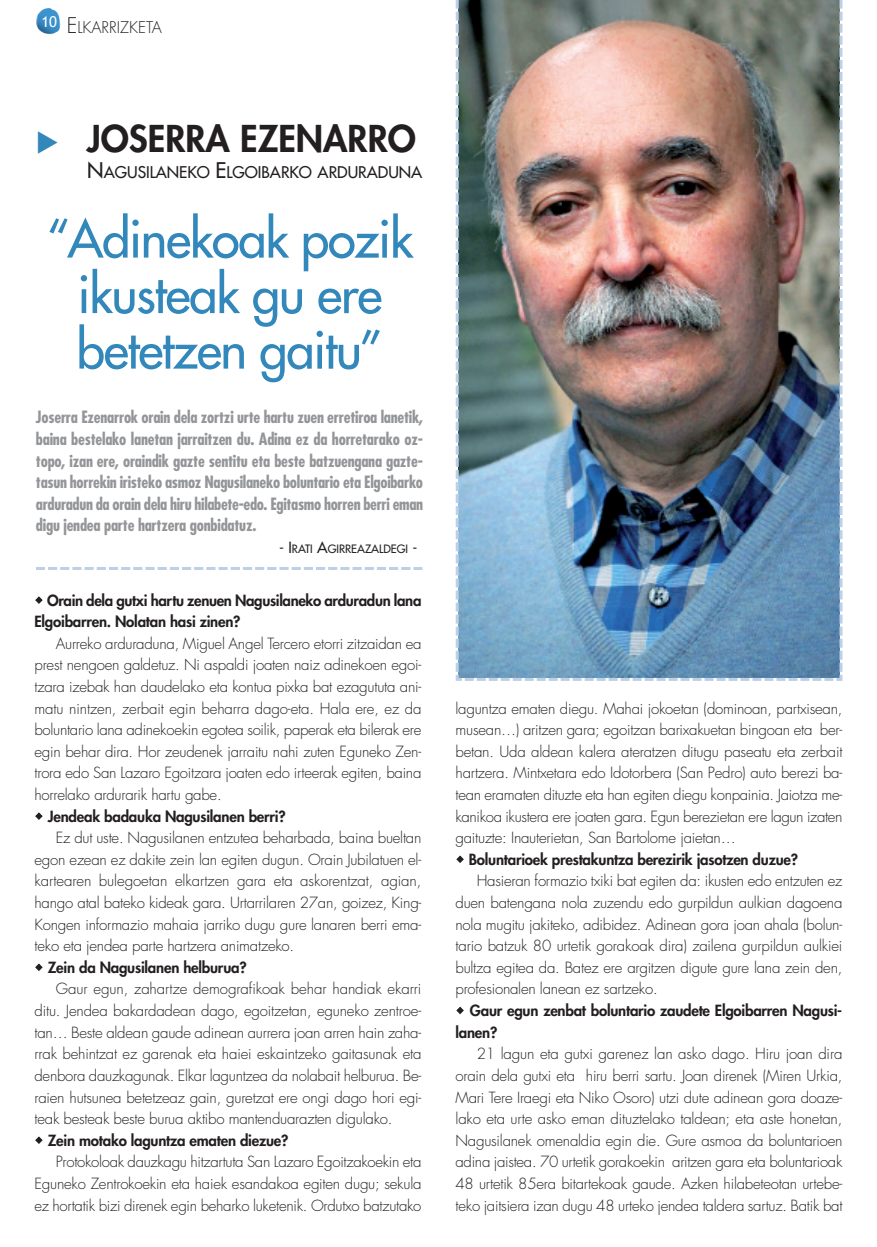
<style>
.page{position:relative;width:877px;height:1247px;background:#fff}
.page>*{position:absolute;margin:0;border:0;box-sizing:border-box;transform-origin:0 0}
.t1{font:51px/55.5px "Futura";letter-spacing:-.025em;color:#3287bb;text-align:center}
.t2{font:800 36px "Futura";color:#231f20}
.t3{font:700 condensed 16.5px/21.6px "Futura";letter-spacing:-.015em;color:#939598;text-align:justify}
.t4{font:15.75px "Futura";color:#231f20}
.t5{font:300 15.75px "Futura";color:#231f20}
.t6{font:300 15px/21.6px "Futura";letter-spacing:-.015em;color:#231f20;text-align:justify}
.t7{font:800 15px/21.6px "Futura";letter-spacing:-.015em;color:#231f20}
.t8{font:15px "Trebuchet MS";color:#fff}
.t9{font:11.25px "Futura";color:#231f20}
.s1{font-size:21px}
.s2{color:#3287bb}
.s3{font-size:15px}
</style>
<div class="page">
<img style="left:36px;top:8px;width:24px;height:26px">
<img style="left:455px;top:0;width:388px;height:681px">
<svg style="left:36px;top:567px;width:386px;height:3px"></svg>
<p class="t8" style="left:41px;top:13px;width:17px">10</p>
<p class="t5" style="left:67px;top:20px;width:97px"><span class="s1">E</span>LKARRIZKETA</p>
<h2 class="t2" style="left:36px;top:122px;width:381px"><span class="s2">◆</span> JOSERRA EZENARRO</h2>
<p class="t4" style="left:87px;top:164px;width:336px"><span class="s1">N</span>AGUSILANEKO <span class="s1">E</span>LGOIBARKO ARDURADUNA</p>
<h1 class="t1" style="left:46px;top:215px;width:368px">“Adinekoak pozik ikusteak gu ere betetzen gaitu”</h1>
<p class="t3" style="left:36px;top:408px;width:389px">Joserra Ezenarrok orain dela zortzi urte hartu zuen erretiroa lanetik, baina bestelako lanetan jarraitzen du. Adina ez da horretarako oz&shy;topo, izan ere, oraindik gazte sentitu eta beste batzuengana gazte&shy;tasun horrekin iristeko asmoz Nagusilaneko boluntario eta Elgoibarko arduradun da orain dela hiru hilabete-edo. Egitasmo horren berri eman digu jendea parte hartzera gonbidatuz.</p>
<p class="t9" style="left:279px;top:544px;width:140px"><span class="s3">- I</span>RATI <span class="s3">A</span>GIRREAZALDEGI <span class="s3">-</span></p>
<p class="t7" style="left:35px;top:590px;width:388px;text-indent:12px">Orain dela gutxi hartu zenuen Nagusilaneko arduradun lana<br>Elgoibarren. Nolatan hasi zinen?</p>
<p class="t6" style="left:35px;top:634px;width:388px;text-indent:21px">Aurreko arduraduna, Miguel Angel Tercero etorri zitzaidan ea prest nengoen galdetuz. Ni aspaldi joaten naiz adinekoen egoi&shy;tzara izebak han daudelako eta kontua pixka bat ezagututa ani&shy;matu nintzen, zerbait egin beharra dago-eta. Hala ere, ez da boluntario lana adinekoekin egotea soilik, paperak eta bilerak ere egin behar dira. Hor zeudenek jarraitu nahi zuten Eguneko Zen&shy;trora edo San Lazaro Egoitzara joaten edo irteerak egiten, baina horrelako ardurarik hartu gabe.</p>
<p class="t7" style="left:48px;top:806px;width:239px">Jendeak badauka Nagusilanen berri?</p>
<p class="t6" style="left:35px;top:828px;width:388px;text-indent:21px">Ez dut uste. Nagusilanen entzutea beharbada, baina bueltan egon ezean ez dakite zein lan egiten dugun. Orain Jubilatuen el&shy;kartearen bulegoetan elkartzen gara eta askorentzat, agian, hango atal bateko kideak gara. Urtarrilaren 27an, goizez, King-Kongen informazio mahaia jarriko dugu gure lanaren berri ema&shy;teko eta jendea parte hartzera animatzeko.</p>
<p class="t7" style="left:48px;top:958px;width:200px">Zein da Nagusilanen helburua?</p>
<p class="t6" style="left:35px;top:979px;width:388px;text-indent:21px">Gaur egun, zahartze demografikoak behar handiak ekarri ditu. Jendea bakardadean dago, egoitzetan, eguneko zentroe&shy;tan… Beste aldean gaude adinean aurrera joan arren hain zaha&shy;rrak behintzat ez garenak eta haiei eskaintzeko gaitasunak eta denbora dauzkagunak. Elkar laguntzea da nolabait helburua. Be&shy;raien hutsunea betetzeaz gain, guretzat ere ongi dago hori egi&shy;teak besteak beste burua aktibo mantenduarazten digulako.</p>
<p class="t7" style="left:48px;top:1130px;width:242px">Zein motako laguntza ematen diezue?</p>
<p class="t6" style="left:35px;top:1152px;width:388px;text-indent:21px">Protokoloak dauzkagu hitzartuta San Lazaro Egoitzakoekin eta Eguneko Zentrokoekin eta haiek esandakoa egiten dugu; sekula ez hortatik bizi direnek egin beharko luketenik. Ordutxo batzutako</p>
<p class="t6" style="left:455px;top:699px;width:388px">laguntza ematen diegu. Mahai jokoetan (dominoan, partxisean, musean…) aritzen gara; egoitzan barixakuetan bingoan eta ber&shy;betan. Uda aldean kalera ateratzen ditugu paseatu eta zerbait hartzera. Mintxetara edo Idotorbera (San Pedro) auto berezi ba&shy;tean eramaten dituzte eta han egiten diegu konpainia. Jaiotza me&shy;kanikoa ikustera ere joaten gara. Egun berezietan ere lagun izaten gaituzte: Inauterietan, San Bartolome jaietan…</p>
<p class="t7" style="left:469px;top:850px;width:331px">Boluntarioek prestakuntza berezirik jasotzen duzue?</p>
<p class="t6" style="left:455px;top:871px;width:388px;text-indent:21px">Hasieran formazio txiki bat egiten da: ikusten edo entzuten ez duen batengana nola zuzendu edo gurpildun aulkian dagoena nola mugitu jakiteko, adibidez. Adinean gora joan ahala (bolun&shy;tario batzuk 80 urtetik gorakoak dira) zailena gurpildun aulkiei bultza egitea da. Batez ere argitzen digute gure lana zein den, profesionalen lanean ez sartzeko.</p>
<p class="t7" style="left:455px;top:1001px;width:388px;text-indent:14px">Gaur egun zenbat boluntario zaudete Elgoibarren Nagusi&shy;lanen?</p>
<p class="t6" style="left:455px;top:1044px;width:388px;text-indent:21px">21 lagun eta gutxi garenez lan asko dago. Hiru joan dira orain dela gutxi eta hiru berri sartu. Joan direnek (Miren Urkia, Mari Tere Iraegi eta Niko Osoro) utzi dute adinean gora doaze&shy;lako eta urte asko eman dituztelako taldean; eta aste honetan, Nagusilanek omenaldia egin die. Gure asmoa da boluntarioen adina jaistea. 70 urtetik gorakoekin aritzen gara eta boluntarioak 48 urtetik 85era bitartekoak gaude. Azken hilabeteotan urtebe&shy;teko jaitsiera izan dugu 48 urteko jendea taldera sartuz. Batik bat</p>
</div>
